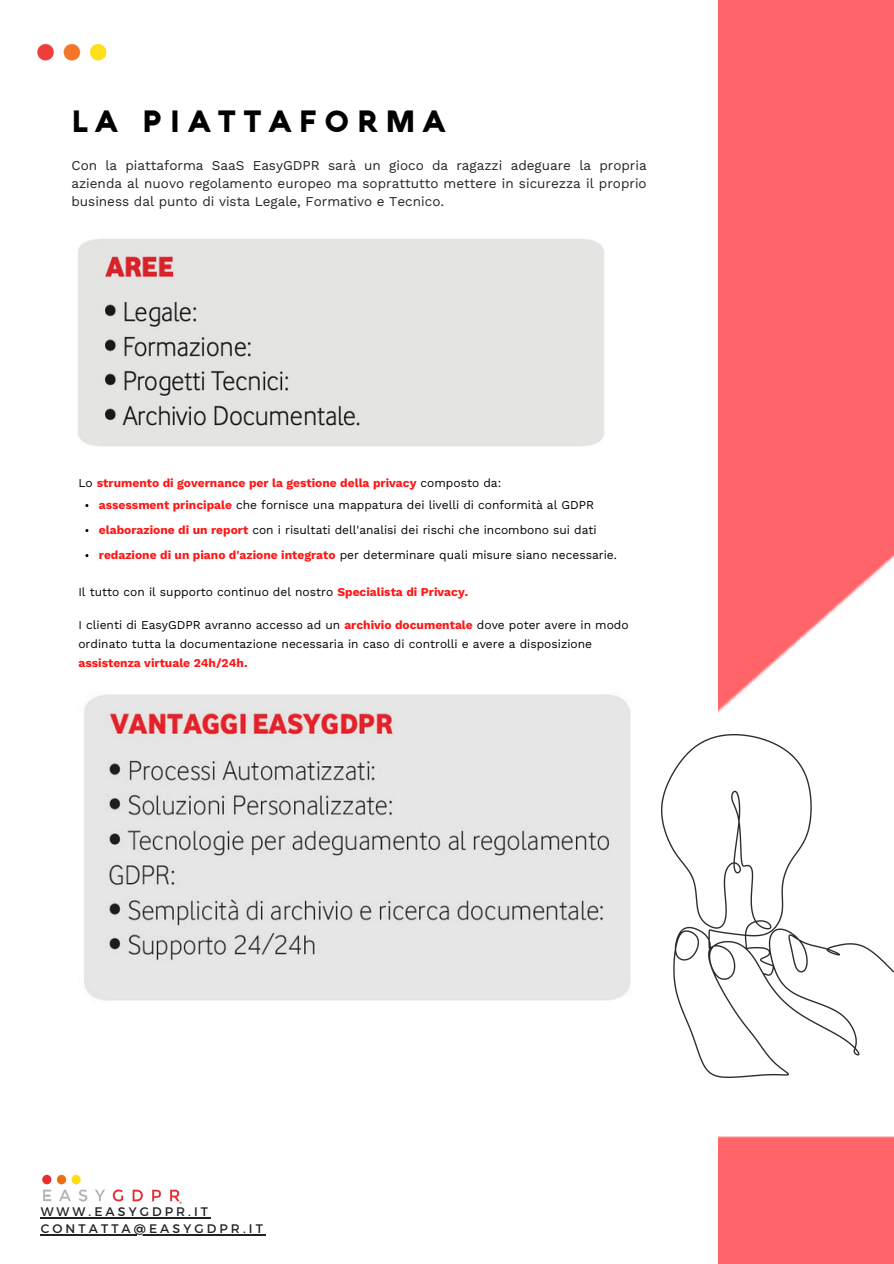
<style>
.page{position:relative;width:894px;height:1264px;background:#fff}
.page>*{position:absolute;margin:0;border:0;box-sizing:border-box;transform-origin:0 0}
.t1{font:900 30px "Aquawax";letter-spacing:.25em;color:#000}
.t2{font:13.5px/18px "Work Sans";color:#222;text-align:justify}
.t3{font:12.45px/17px "Montserrat";letter-spacing:.25em;color:#222}
.t4{font:12px/19px "Work Sans";color:#000}
.t5{font:700 12px "Work Sans";color:#ff1616}
.s1{font-weight:400;color:#000}
.s2{font-weight:700;color:#ff1616}
</style>
<div class="page">
<img style="left:718px;top:0;width:175px;height:1263px">
<img style="left:37px;top:43px;width:70px;height:18px">
<div style="left:78px;top:239px;width:526px;height:207px;background:#e4e4e3"></div>
<img style="left:84px;top:694px;width:547px;height:307px">
<img style="left:42px;top:1174px;width:140px;height:30px">
<img style="left:661px;top:734px;width:232px;height:342px">
<hr style="left:41px;top:1217px;width:170px;height:1px;background:#222">
<hr style="left:41px;top:1234px;width:225px;height:1px;background:#222">
<p class="t1" style="left:71px;top:108px;width:375px">LA PIATTAFORMA</p>
<p class="t2" style="left:71px;top:157px;width:576px">Con la piattaforma SaaS EasyGDPR sarà un gioco da ragazzi adeguare la propria azienda al nuovo regolamento europeo ma soprattutto mettere in sicurezza il proprio business dal punto di vista Legale, Formativo e Tecnico.</p>
<p class="t5" style="left:78px;top:478px;width:424px"><span class="s1">Lo</span> strumento di governance per la gestione della privacy <span class="s1">composto da:</span></p>
<p class="t4" style="left:99px;top:496px;width:496px"><span class="s2">assessment principale</span> che fornisce una mappatura dei livelli di conformità al GDPR</p>
<p class="t4" style="left:99px;top:521px;width:499px"><span class="s2">elaborazione di un report</span> con i risultati dell'analisi dei rischi che incombono sui dati</p>
<p class="t4" style="left:99px;top:546px;width:519px"><span class="s2">redazione di un piano d'azione integrato</span> per determinare quali misure siano necessarie.</p>
<h2 class="t4" style="left:78px;top:583px;width:391px">Il tutto con il supporto continuo del nostro <span class="s2">Specialista di Privacy.</span></h2>
<p class="t4" style="left:78px;top:616px;width:551px">I clienti di EasyGDPR avranno accesso ad un <span class="s2">archivio documentale</span> dove poter avere in modo ordinato tutta la documentazione necessaria in caso di controlli e avere a disposizione <span class="s2">assistenza virtuale 24h/24h.</span></p>
<p class="t3" style="left:41px;top:1202px;width:224px">WWW.EASYGDPR.IT<br>CONTATTA@EASYGDPR.IT</p>
</div>
